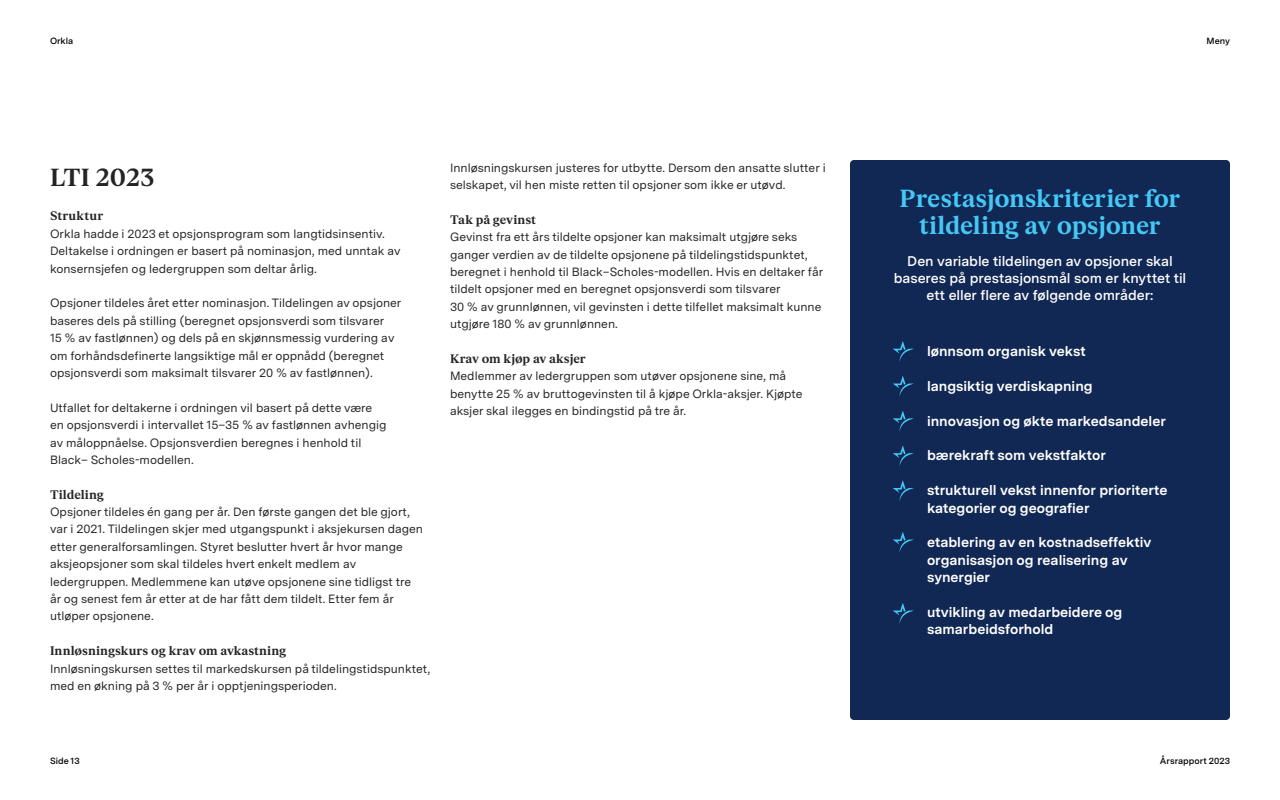
<style>
.page{position:relative;width:1280px;height:800px;background:#fff}
.page>*{position:absolute;margin:0;border:0;box-sizing:border-box;transform-origin:0 0}
.Heading_16pt___Messina{font:700 24px/27.8px "FK Roman Standard";letter-spacing:-.01em;color:#44c8f5;text-align:center}
._2_Heading_24pt{font:700 24px "FK Roman Standard";letter-spacing:-.005em;color:#242424}
.Body_14pt{font:700 14px/17.4px "Messina Sans";color:#fff}
._5_Heading_12pt___Messina{font:600 14px/17.4px "Messina Sans";letter-spacing:-.005em;color:#fff;text-align:center}
.Body_12pt{font:12px/17.4px "Messina Sans";color:#242424}
._4_Heading_12pt___FK_Roman{font:700 12px "FK Roman Standard";letter-spacing:-.005em;color:#242424}
._4_Heading_12pt___FK_Roman-2{font:700 12px "FK Roman Standard";letter-spacing:.015em;color:#242424}
.t1{font:600 9px "Messina Sans";color:#000}
</style>
<div class="page">
<div style="left:850px;top:160px;width:380px;height:560px;background:#112754;border-radius:4px"></div>
<svg style="left:893px;top:341px;width:20px;height:21px"></svg>
<svg style="left:893px;top:376px;width:20px;height:21px"></svg>
<svg style="left:893px;top:411px;width:20px;height:21px"></svg>
<svg style="left:893px;top:446px;width:20px;height:20px"></svg>
<svg style="left:893px;top:480px;width:20px;height:21px"></svg>
<svg style="left:893px;top:532px;width:20px;height:21px"></svg>
<svg style="left:893px;top:603px;width:20px;height:21px"></svg>
<p class="t1" style="left:50px;top:35px;width:25px">Orkla</p>
<p class="_2_Heading_24pt" style="left:50px;top:159px;width:106px">LTI 2023</p>
<p class="_4_Heading_12pt___FK_Roman-2" style="left:50px;top:207px;width:55px">Struktur</p>
<p class="Body_12pt" style="left:50px;top:225px;width:352px">Orkla hadde i 2023 et opsjonsprogram som langtidsinsentiv.<br>Deltakelse i ordningen er basert på nominasjon, med unntak av konsernsjefen og ledergruppen som deltar årlig.</p>
<p class="Body_12pt" style="left:50px;top:294px;width:353px">Opsjoner tildeles året etter nominasjon. Tildelingen av opsjoner baseres dels på stilling (beregnet opsjonsverdi som tilsvarer</p>
<p class="Body_12pt" style="left:50px;top:329px;width:346px">15 % av fastlønnen) og dels på en skjønnsmessig vurdering av om forhåndsdefinerte langsiktige mål er oppnådd (beregnet opsjonsverdi som maksimalt tilsvarer 20 % av fastlønnen).</p>
<p class="Body_12pt" style="left:50px;top:399px;width:338px">Utfallet for deltakerne i ordningen vil basert på dette være en opsjonsverdi i intervallet 15–35 % av fastlønnen avhengig av måloppnåelse. Opsjonsverdien beregnes i henhold til Black– Scholes-modellen.</p>
<p class="_4_Heading_12pt___FK_Roman" style="left:50px;top:485px;width:55px">Tildeling</p>
<p class="Body_12pt" style="left:50px;top:503px;width:375px">Opsjoner tildeles én gang per år. Den første gangen det ble gjort, var i 2021. Tildelingen skjer med utgangspunkt i aksjekursen dagen etter generalforsamlingen. Styret beslutter hvert år hvor mange aksjeopsjoner som skal tildeles hvert enkelt medlem av</p>
<p class="Body_12pt" style="left:50px;top:573px;width:363px">ledergruppen. Medlemmene kan utøve opsjonene sine tidligst tre år og senest fem år etter at de har fått dem tildelt. Etter fem år utløper opsjonene.</p>
<p class="_4_Heading_12pt___FK_Roman" style="left:50px;top:642px;width:238px">Innløsningskurs og krav om avkastning</p>
<p class="Body_12pt" style="left:50px;top:660px;width:382px">Innløsningskursen settes til markedskursen på tildelingstidspunktet, med en økning på 3 % per år i opptjeningsperioden.</p>
<p class="Body_12pt" style="left:450px;top:159px;width:377px">Innløsningskursen justeres for utbytte. Dersom den ansatte slutter i selskapet, vil hen miste retten til opsjoner som ikke er utøvd.</p>
<p class="_4_Heading_12pt___FK_Roman" style="left:450px;top:210px;width:88px">Tak på gevinst</p>
<p class="Body_12pt" style="left:450px;top:228px;width:375px">Gevinst fra ett års tildelte opsjoner kan maksimalt utgjøre seks ganger verdien av de tildelte opsjonene på tildelingstidspunktet, beregnet i henhold til Black–Scholes-modellen. Hvis en deltaker får tildelt opsjoner med en beregnet opsjonsverdi som tilsvarer</p>
<p class="Body_12pt" style="left:450px;top:298px;width:373px">30 % av grunnlønnen, vil gevinsten i dette tilfellet maksimalt kunne utgjøre 180 % av grunnlønnen.</p>
<p class="_4_Heading_12pt___FK_Roman" style="left:450px;top:350px;width:137px">Krav om kjøp av aksjer</p>
<p class="Body_12pt" style="left:450px;top:367px;width:354px">Medlemmer av ledergruppen som utøver opsjonene sine, må benytte 25 % av bruttogevinsten til å kjøpe Orkla-aksjer. Kjøpte aksjer skal ilegges en bindingstid på tre år.</p>
<p class="t1" style="left:1207px;top:35px;width:25px">Meny</p>
<p class="Heading_16pt___Messina" style="left:900px;top:183px;width:282px">Prestasjonskriterier for tildeling av opsjoner</p>
<p class="_5_Heading_12pt___Messina" style="left:894px;top:252px;width:294px">Den variable tildelingen av opsjoner skal baseres på prestasjonsmål som er knyttet til ett eller flere av følgende områder:</p>
<p class="Body_14pt" style="left:927px;top:342px;width:160px">lønnsom organisk vekst</p>
<p class="Body_14pt" style="left:927px;top:377px;width:167px">langsiktig verdiskapning</p>
<p class="Body_14pt" style="left:927px;top:412px;width:240px">innovasjon og økte markedsandeler</p>
<p class="Body_14pt" style="left:927px;top:446px;width:181px">bærekraft som vekstfaktor</p>
<p class="Body_14pt" style="left:927px;top:481px;width:242px">strukturell vekst innenfor prioriterte kategorier og geografier</p>
<p class="Body_14pt" style="left:927px;top:533px;width:226px">etablering av en kostnadseffektiv organisasjon og realisering av synergier</p>
<p class="Body_14pt" style="left:927px;top:603px;width:197px">utvikling av medarbeidere og samarbeidsforhold</p>
<p class="t1" style="left:50px;top:755px;width:31px">Side 13</p>
<p class="t1" style="left:1160px;top:755px;width:72px">Årsrapport 2023</p>
</div>
